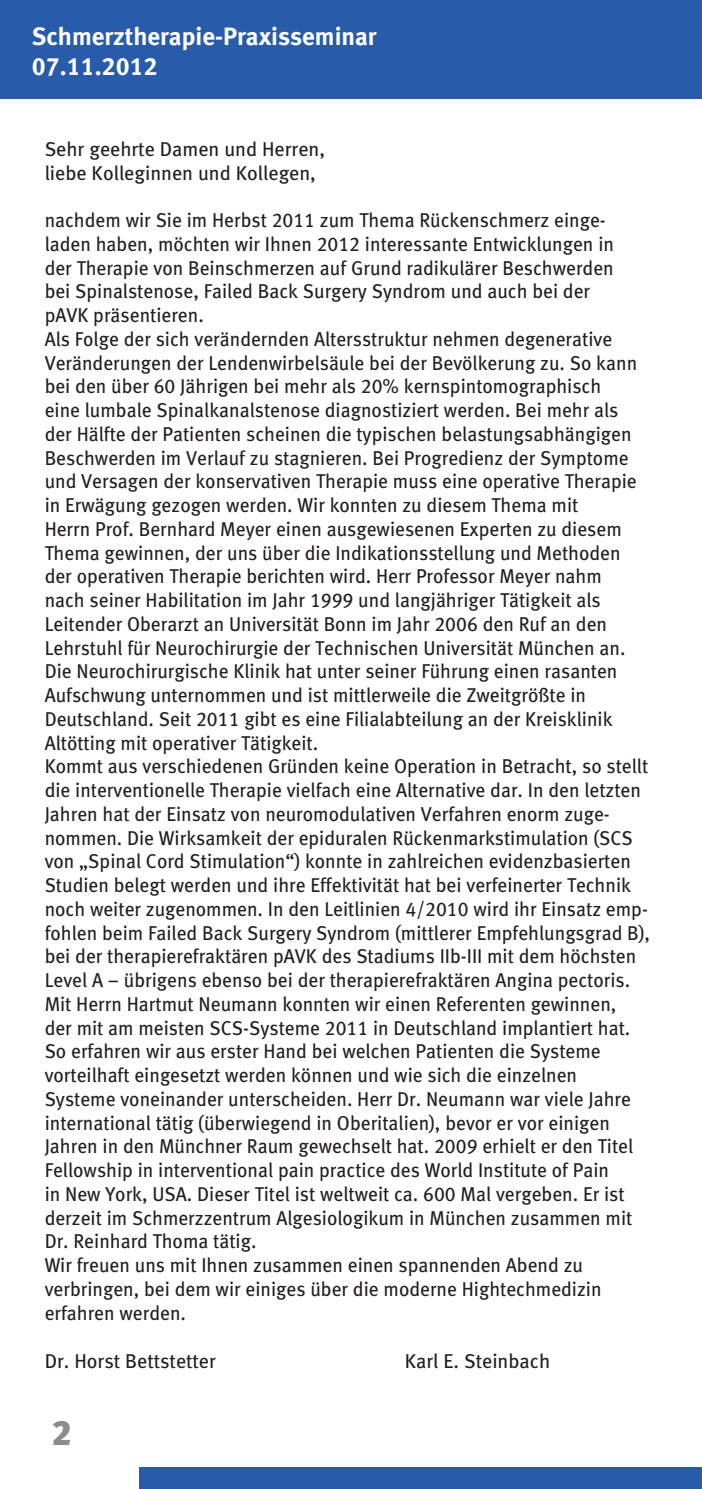
<style>
.page{position:relative;width:702px;height:1489px;background:#fff}
.page>*{position:absolute;margin:0;border:0;box-sizing:border-box;transform-origin:0 0}
.t1{font:35px "Meta Black LF";color:#8a8c8f}
.t2{font:25px/30px "Meta Bold LF";color:#fff}
.t3{font:20px/23.8px "Meta Book LF";color:#231f20}
</style>
<div class="page">
<div style="left:140px;top:1467px;width:562px;height:21px;background:#285caa"></div>
<div style="left:0;top:0;width:702px;height:98px;background:#285caa"></div>
<p class="t2" style="left:32px;top:21px;width:346px">Schmerztherapie-Praxisseminar<br>07.11.2012</p>
<p class="t3" style="left:45px;top:137px;width:282px">Sehr geehrte Damen und Herren, liebe Kolleginnen und Kollegen,</p>
<p class="t3" style="left:45px;top:208px;width:607px">nachdem wir Sie im Herbst 2011 zum Thema Rückenschmerz einge&shy;laden haben, möchten wir Ihnen 2012 interessante Entwicklungen in<br>der Therapie von Beinschmerzen auf Grund radikulärer Beschwerden<br>bei Spinalstenose, Failed Back Surgery Syndrom und auch bei der<br>pAVK präsentieren.<br>Als Folge der sich verändernden Altersstruktur nehmen degenerative Veränderungen der Lendenwirbelsäule bei der Bevölkerung zu. So kann bei den über 60 Jährigen bei mehr als 20% kernspintomographisch<br>eine lumbale Spinalkanalstenose diagnostiziert werden. Bei mehr als der Hälfte der Patienten scheinen die typischen belastungsabhängigen Beschwerden im Verlauf zu stagnieren. Bei Progredienz der Symptome und Versagen der konservativen Therapie muss eine operative Therapie in Erwägung gezogen werden. Wir konnten zu diesem Thema mit<br>Herrn Prof. Bernhard Meyer einen ausgewiesenen Experten zu diesem Thema gewinnen, der uns über die Indikationsstellung und Methoden der operativen Therapie berichten wird. Herr Professor Meyer nahm<br>nach seiner Habilitation im Jahr 1999 und langjähriger Tätigkeit als Leitender Oberarzt an Universität Bonn im Jahr 2006 den Ruf an den Lehrstuhl für Neurochirurgie der Technischen Universität München an.<br>Die Neurochirurgische Klinik hat unter seiner Führung einen rasanten Aufschwung unternommen und ist mittlerweile die Zweitgrößte in Deutschland. Seit 2011 gibt es eine Filialabteilung an der Kreisklinik Altötting mit operativer Tätigkeit.<br>Kommt aus verschiedenen Gründen keine Operation in Betracht, so stellt die interventionelle Therapie vielfach eine Alternative dar. In den letzten Jahren hat der Einsatz von neuromodulativen Verfahren enorm zuge&shy;nommen. Die Wirksamkeit der epiduralen Rückenmarkstimulation (SCS von „Spinal Cord Stimulation“) konnte in zahlreichen evidenzbasierten Studien belegt werden und ihre Effektivität hat bei verfeinerter Technik noch weiter zugenommen. In den Leitlinien 4/2010 wird ihr Einsatz emp&shy;fohlen beim Failed Back Surgery Syndrom (mittlerer Empfehlungsgrad B), bei der therapierefraktären pAVK des Stadiums IIb-III mit dem höchsten Level A – übrigens ebenso bei der therapierefraktären Angina pectoris.<br>Mit Herrn Hartmut Neumann konnten wir einen Referenten gewinnen,<br>der mit am meisten SCS-Systeme 2011 in Deutschland implantiert hat.<br>So erfahren wir aus erster Hand bei welchen Patienten die Systeme vorteilhaft eingesetzt werden können und wie sich die einzelnen Systeme voneinander unterscheiden. Herr Dr. Neumann war viele Jahre international tätig (überwiegend in Oberitalien), bevor er vor einigen Jahren in den Münchner Raum gewechselt hat. 2009 erhielt er den Titel Fellowship in interventional pain practice des World Institute of Pain<br>in New York, USA. Dieser Titel ist weltweit ca. 600 Mal vergeben. Er ist derzeit im Schmerzzentrum Algesiologikum in München zusammen mit Dr. Reinhard Thoma tätig.<br>Wir freuen uns mit Ihnen zusammen einen spannenden Abend zu verbringen, bei dem wir einiges über die moderne Hightechmedizin erfahren werden.</p>
<p class="t3" style="left:45px;top:1348px;width:173px">Dr. Horst Bettstetter</p>
<p class="t3" style="left:405px;top:1348px;width:147px">Karl E. Steinbach</p>
<h1 class="t1" style="left:52px;top:1411px;width:21px">2</h1>
</div>
